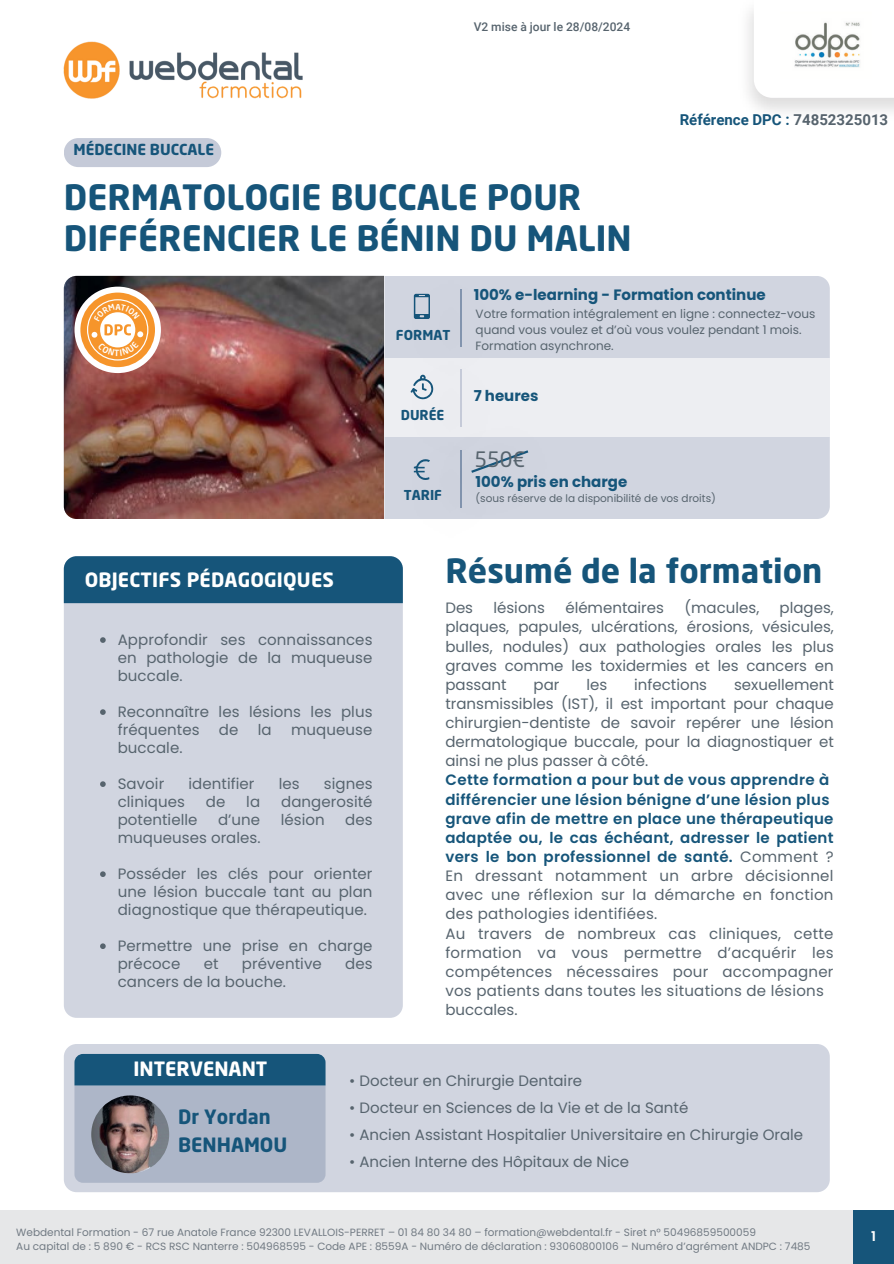
<style>
.page{position:relative;width:894px;height:1264px;background:#fff}
.page>*{position:absolute;margin:0;border:0;box-sizing:border-box;transform-origin:0 0}
.t1{font:700 34.5px/40.5px "Neo Sans Std";color:#16557a}
.t2{font:700 33px "Neo Sans Std";color:#16557a}
.t3{font:21px "Neo Sans Std";color:#57646e}
.t4{font:700 19.5px "Neo Sans Std";letter-spacing:.01em;color:#fff}
.t5{font:700 19.5px/28.2px "Neo Sans Std";color:#16557a}
.t6{font:15px/19.2px "Poppins";letter-spacing:.005em;color:#57646e;text-align:justify}
.t7{font:600 15px/19.2px "Poppins";letter-spacing:.025em;color:#16557a;text-align:justify}
.t8{font:700 15px "Poppins";color:#16557a}
.t9{font:700 15px "Roboto";color:#16557a}
.t10{font:700 15px "Neo Sans Std";color:#16557a}
.t11{font:700 13.5px "Neo Sans Std";color:#16557a}
.t12{font:600 13.5px "Poppins";color:#fff}
.t13{font:12px/15.8px "Poppins";color:#57646e}
.t14{font:500 12px "Roboto";color:#57646e}
.t15{font:10.5px "Poppins";color:#717a83}
.t16{font:10.5px "Poppins";color:#57646e}
.s1{color:#57646e}
.s2{font-weight:400;color:#57646e}
</style>
<div class="page">
<div style="left:64px;top:138px;width:157px;height:29px;background:#c5cad8;border-radius:15px"></div>
<img style="left:63px;top:41px;width:240px;height:58px">
<div style="left:64px;top:556px;width:339px;height:461px;background:#d1d5e0;border-radius:13px"></div>
<div style="left:64px;top:556px;width:339px;height:47px;background:#16557a"></div>
<div style="left:384px;top:276px;width:445px;height:243px;background:#d1d5e0"></div>
<div style="left:384px;top:358px;width:445px;height:78px;background:#edeef2"></div>
<div style="left:0;top:1210px;width:893px;height:53px;background:#e6e7e8"></div>
<div style="left:853px;top:1210px;width:40px;height:53px;background:#16557a"></div>
<div style="left:413px;top:280px;width:76px;height:78px;background:#d0d4df"></div>
<hr style="left:460px;top:289px;width:2px;height:57px;background:#8294ae">
<img style="left:413px;top:456px;width:76px;height:63px">
<img style="left:413px;top:374px;width:27px;height:82px">
<hr style="left:460px;top:369px;width:2px;height:58px;background:#c5cad8">
<img style="left:64px;top:276px;width:320px;height:243px">
<div style="left:64px;top:1044px;width:765px;height:148px;background:#d1d5e0;border-radius:13px"></div>
<svg style="left:74px;top:1053px;width:251px;height:129px"></svg>
<svg style="left:413px;top:294px;width:17px;height:25px"></svg>
<svg style="left:413px;top:459px;width:17px;height:21px"></svg>
<svg style="left:410px;top:375px;width:23px;height:24px"></svg>
<div style="left:440px;top:436px;width:106px;height:80px;background:#cfd3de"></div>
<img style="left:91px;top:1095px;width:78px;height:78px;border-radius:39px">
<svg style="left:74px;top:286px;width:87px;height:87px"></svg>
<div style="left:80px;top:292px;width:75px;height:75px;background:#f6952b;border-radius:50%"></div>
<svg style="left:100px;top:637px;width:6px;height:6px"></svg>
<svg style="left:100px;top:709px;width:6px;height:6px"></svg>
<svg style="left:100px;top:781px;width:6px;height:6px"></svg>
<svg style="left:100px;top:871px;width:6px;height:6px"></svg>
<svg style="left:100px;top:943px;width:6px;height:6px"></svg>
<img style="left:794px;top:22px;width:66px;height:46px">
<svg style="left:471px;top:450px;width:57px;height:23px"></svg>
<svg style="left:87px;top:299px;width:61px;height:61px"></svg>
<p class="t10" style="left:73px;top:144px;width:142px">MÉDECINE BUCCALE</p>
<p class="t14" style="left:473px;top:20px;width:158px">V2 mise à jour le 28/08/2024</p>
<p class="t1" style="left:64px;top:180px;width:569px">DERMATOLOGIE BUCCALE POUR<br>DIFFÉRENCIER LE BÉNIN DU MALIN</p>
<p class="t9" style="left:679px;top:111px;width:210px">Référence DPC : <span class="s1">74852325013</span></p>
<p class="t4" style="left:85px;top:572px;width:250px">OBJECTIFS PÉDAGOGIQUES</p>
<p class="t6" style="left:118px;top:631px;width:256px;line-height:18px">Approfondir ses connaissances en pathologie de la muqueuse buccale.</p>
<h5 class="t6" style="left:118px;top:703px;width:256px;line-height:18px">Reconnaître les lésions les plus fréquentes</h5>
<h5 class="t6" style="left:219px;top:720px;width:21px">de</h5>
<h5 class="t6" style="left:258px;top:720px;width:15px">la</h5>
<h5 class="t6" style="left:291px;top:720px;width:83px">muqueuse</h5>
<h5 class="t6" style="left:118px;top:738px;width:66px">buccale.</h5>
<p class="t6" style="left:118px;top:774px;width:48px">Savoir</p>
<p class="t6" style="left:188px;top:774px;width:67px">identifier</p>
<p class="t6" style="left:278px;top:774px;width:22px">les</p>
<p class="t6" style="left:324px;top:774px;width:50px">signes</p>
<p class="t6" style="left:118px;top:792px;width:69px">cliniques</p>
<p class="t6" style="left:206px;top:792px;width:21px">de</p>
<p class="t6" style="left:246px;top:792px;width:15px">la</p>
<p class="t6" style="left:281px;top:792px;width:93px">dangerosité</p>
<p class="t6" style="left:118px;top:810px;width:81px">potentielle</p>
<p class="t6" style="left:218px;top:810px;width:44px">d’une</p>
<p class="t6" style="left:280px;top:810px;width:45px">lésion</p>
<p class="t6" style="left:345px;top:810px;width:29px">des</p>
<p class="t6" style="left:118px;top:828px;width:144px">muqueuses orales.</p>
<p class="t6" style="left:118px;top:865px;width:256px;line-height:18px">Posséder les clés pour orienter une lésion buccale tant au plan diagnostique que thérapeutique.</p>
<p class="t6" style="left:118px;top:937px;width:256px;line-height:18px">Permettre une prise en charge précoce</p>
<p class="t6" style="left:204px;top:954px;width:16px">et</p>
<p class="t6" style="left:242px;top:954px;width:81px">préventive</p>
<p class="t6" style="left:345px;top:954px;width:29px">des</p>
<p class="t6" style="left:118px;top:972px;width:170px">cancers de la bouche.</p>
<h3 class="t11" style="left:396px;top:329px;width:56px">FORMAT</h3>
<p class="t11" style="left:400px;top:409px;width:45px">DURÉE</p>
<p class="t11" style="left:404px;top:490px;width:40px">TARIF</p>
<p class="t8" style="left:473px;top:284px;width:293px">100% e-learning - Formation continue</p>
<p class="t13" style="left:475px;top:306px;width:341px">Votre formation intégralement en ligne : connectez-vous quand vous voulez et d’où vous voulez pendant 1 mois.<br>Formation asynchrone.</p>
<p class="t8" style="left:473px;top:385px;width:66px">7 heures</p>
<p class="t3" style="left:474px;top:451px;width:52px">550€</p>
<p class="t8" style="left:475px;top:471px;width:153px">100% pris en charge</p>
<p class="t16" style="left:475px;top:491px;width:242px">(sous réserve de la disponibilité de vos droits)</p>
<p class="t2" style="left:445px;top:558px;width:378px">Résumé de la formation</p>
<p class="t6" style="left:445px;top:598px;width:29px">Des</p>
<p class="t6" style="left:493px;top:598px;width:53px">lésions</p>
<p class="t6" style="left:565px;top:598px;width:100px">élémentaires</p>
<p class="t6" style="left:684px;top:598px;width:76px">(macules,</p>
<p class="t6" style="left:445px;top:598px;width:390px;text-indent:334px">plages, plaques, papules, ulcérations, érosions, vésicules, bulles, nodules) aux pathologies orales les plus graves comme les toxidermies et les cancers en passant</p>
<p class="t6" style="left:533px;top:675px;width:27px">par</p>
<p class="t6" style="left:586px;top:675px;width:22px">les</p>
<p class="t6" style="left:634px;top:675px;width:74px">infections</p>
<p class="t6" style="left:445px;top:675px;width:390px;text-indent:288px">sexuellement transmissibles (IST), il est important pour chaque chirurgien-dentiste de savoir repérer une lésion dermatologique buccale, pour la diagnostiquer et ainsi ne plus passer à côté.</p>
<p class="t7" style="left:445px;top:770px;width:385px">Cette formation a pour but de vous apprendre à</p>
<p class="t7" style="left:445px;top:789px;width:385px">différencier une lésion bénigne d’une lésion plus</p>
<p class="t7" style="left:445px;top:808px;width:389px">grave afin de mettre en place une thérapeutique adaptée ou, le cas échéant, adresser le patient vers le bon professionnel de santé. <span class="s2">Comment ?<br>En dressant notamment un arbre décisionnel avec une réflexion sur la démarche en fonction des pathologies identifiées.</span></p>
<p class="t6" style="left:445px;top:923px;width:389px">Au travers de nombreux cas cliniques, cette formation va vous permettre d’acquérir les compétences nécessaires pour accompagner vos patients dans toutes les situations de lésions</p>
<p class="t6" style="left:445px;top:1000px;width:74px">buccales.</p>
<p class="t4" style="left:133px;top:1061px;width:135px">INTERVENANT</p>
<p class="t5" style="left:178px;top:1104px;width:111px">Dr Yordan<br>BENHAMOU</p>
<p class="t6" style="left:349px;top:1070px;width:234px">• Docteur en Chirurgie Dentaire</p>
<p class="t6" style="left:349px;top:1097px;width:340px">• Docteur en Sciences de la Vie et de la Santé</p>
<p class="t6" style="left:349px;top:1124px;width:455px">• Ancien Assistant Hospitalier Universitaire en Chirurgie Orale</p>
<p class="t6" style="left:349px;top:1151px;width:281px">• Ancien Interne des Hôpitaux de Nice</p>
<p class="t15" style="left:16px;top:1225px;width:741px">Webdental Formation - 67 rue Anatole France 92300 LEVALLOIS-PERRET – 01 84 80 34 80 – formation@webdental.fr - Siret n° 50496859500059</p>
<p class="t15" style="left:16px;top:1238px;width:795px">Au capital de : 5 890 € - RCS RSC Nanterre : 504968595 - Code APE : 8559A - Numéro de déclaration : 93060800106 – Numéro d’agrément ANDPC : 7485</p>
<p class="t12" style="left:870px;top:1226px;width:6px">1</p>
</div>
